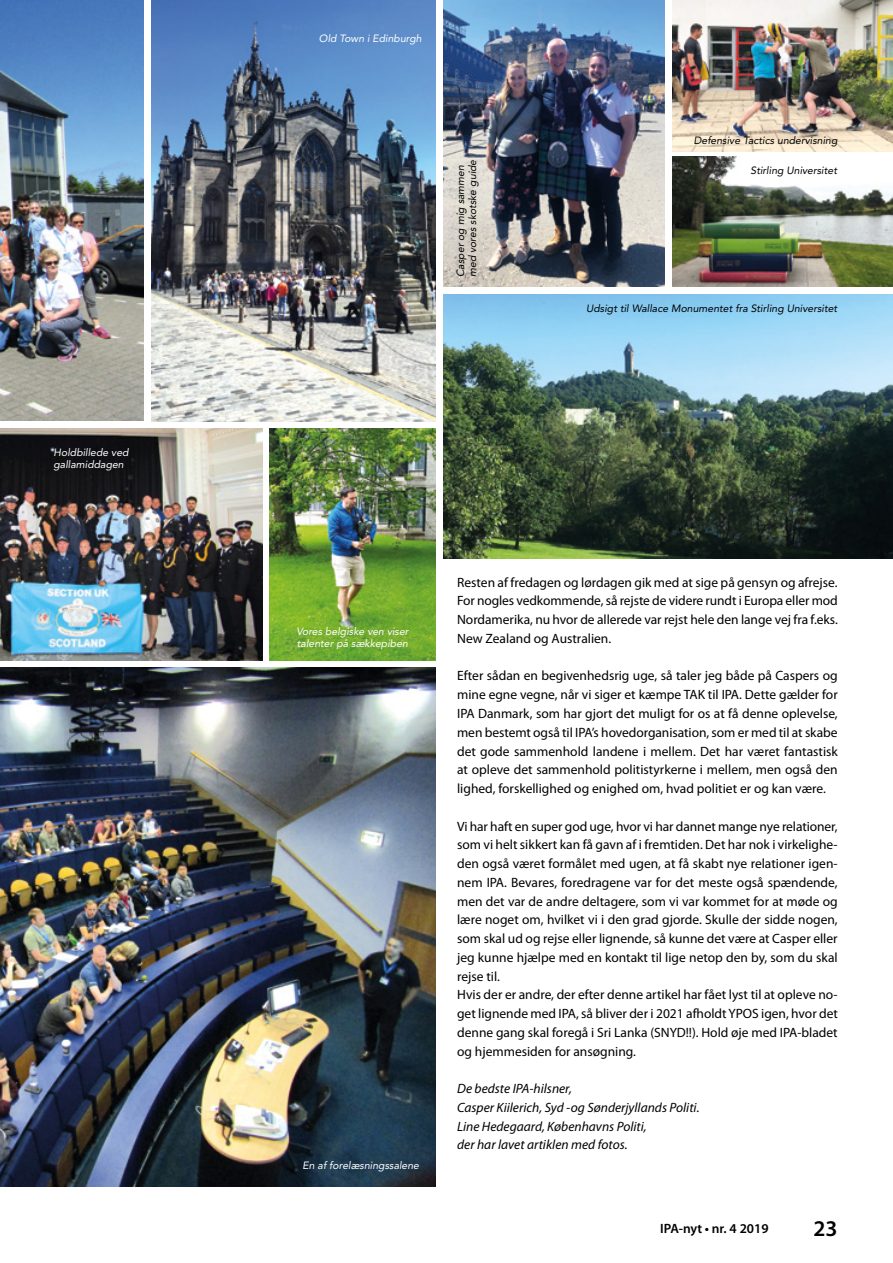
<style>
.page{position:relative;width:893px;height:1263px;background:#fff}
.page>*{position:absolute;margin:0;border:0;box-sizing:border-box;transform-origin:0 0}
.t1{font:600 22.5px "Myriad Pro";color:#000}
.t2{font:13.5px/18.8px "Myriad Pro";color:#000;text-align:justify}
.t3{font:italic 13.5px/18.8px "Myriad Pro";color:#000}
.t4{font:600 13.5px "Myriad Pro";color:#000}
.t5{font:italic 10.5px/12px "Avenir LT Std";color:#000}
.t6{font:italic 10.5px/12px "Avenir LT Std";color:#fff}
</style>
<div class="page">
<img style="left:672px;top:157px;width:221px;height:130px">
<img style="left:444px;top:0;width:221px;height:287px">
<img style="left:0;top:668px;width:436px;height:518px">
<img style="left:0;top:0;width:144px;height:421px">
<img style="left:0;top:428px;width:263px;height:232px">
<img style="left:443px;top:294px;width:450px;height:264px">
<img style="left:151px;top:0;width:285px;height:421px">
<img style="left:672px;top:0;width:221px;height:152px">
<img style="left:269px;top:428px;width:167px;height:232px">
<p class="t6" style="left:54px;top:447px;width:77px">Holdbillede ved gallamiddagen</p>
<p class="t6" style="left:319px;top:33px;width:104px">Old Town i Edinburgh</p>
<p class="t5" style="left:455px;top:277px;width:119px;rotate:-90deg">Casper og mig sammen med vores skotske guide</p>
<p class="t5" style="left:694px;top:135px;width:145px">Defensive Tactics undervisning</p>
<p class="t5" style="left:750px;top:164px;width:88px">Stirling Universitet</p>
<p class="t5" style="left:586px;top:303px;width:253px">Udsigt til Wallace Monumentet fra Stirling Universitet</p>
<p class="t6" style="left:296px;top:626px;width:114px">Vores belgiske ven viser talenter på sækkepiben</p>
<p class="t6" style="left:303px;top:1160px;width:118px">En af forelæsningssalene</p>
<p class="t2" style="left:457px;top:573px;width:382px">Resten af fredagen og lørdagen gik med at sige på gensyn og afrejse.<br>For nogles vedkommende, så rejste de videre rundt i Europa eller mod Nordamerika, nu hvor de allerede var rejst hele den lange vej fra f.eks.<br>New Zealand og Australien.</p>
<p class="t2" style="left:457px;top:667px;width:382px">Efter sådan en begivenhedsrig uge, så taler jeg både på Caspers og mine egne vegne, når vi siger et kæmpe TAK til IPA. Dette gælder for IPA Danmark, som har gjort det muligt for os at få denne oplevelse, men bestemt også til IPA’s hovedorganisation, som er med til at skabe det gode sammenhold landene i mellem. Det har været fantastisk at opleve det sammenhold politistyrkerne i mellem, men også den lighed, forskellighed og enighed om, hvad politiet er og kan være.</p>
<p class="t2" style="left:457px;top:817px;width:382px;text-align:left">Vi har haft en super god uge, hvor vi har dannet mange nye relationer, som vi helt sikkert kan få gavn af i fremtiden. Det har nok i virkelighe&shy;den også været formålet med ugen, at få skabt nye relationer igen&shy;nem IPA. Bevares, foredragene var for det meste også spændende, men det var de andre deltagere, som vi var kommet for at møde og lære noget om, hvilket vi i den grad gjorde. Skulle der sidde nogen, som skal ud og rejse eller lignende, så kunne det være at Casper eller jeg kunne hjælpe med en kontakt til lige netop den by, som du skal rejse til.<br>Hvis der er andre, der efter denne artikel har fået lyst til at opleve no&shy;get lignende med IPA, så bliver der i 2021 afholdt YPOS igen, hvor det denne gang skal foregå i Sri Lanka (SNYD!!). Hold øje med IPA-bladet og hjemmesiden for ansøgning.</p>
<p class="t3" style="left:457px;top:1079px;width:244px">De bedste IPA-hilsner,<br>Casper Kiilerich, Syd -og Sønderjyllands Politi.<br>Line Hedegaard, Københavns Politi,<br>der har lavet artiklen med fotos.</p>
<p class="t4" style="left:660px;top:1220px;width:110px">IPA-nyt • nr. 4 2019</p>
<h1 class="t1" style="left:814px;top:1214px;width:26px">23</h1>
</div>
